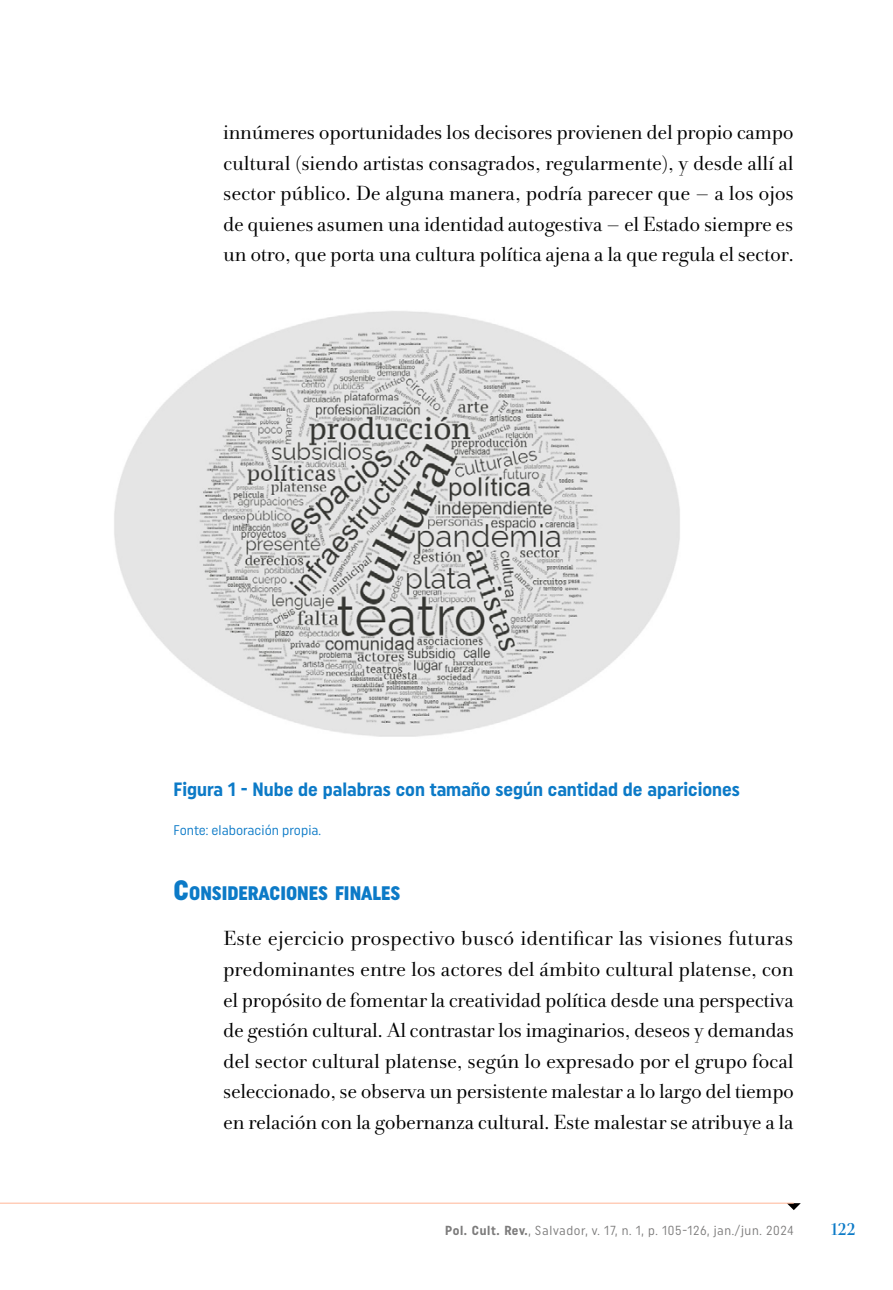
<style>
.page{position:relative;width:893px;height:1290px;background:#fff}
.page>*{position:absolute;margin:0;border:0;box-sizing:border-box;transform-origin:0 0}
.t1{font:21px/30.6px "Andrade Pro";letter-spacing:-.02em;color:#000;text-align:justify}
.t2{font:900 19.6px "Uniform Condensed";color:#0c7ac7}
.t3{font:700 19.25px "Uniform Condensed";color:#0c7ac7}
.t4{font:700 17.5px "Andrade Pro";color:#0c7ac7}
.t5{font:14px "Uniform Condensed";color:#0c7ac7}
.t6{font:13.12px "Uniform Condensed";letter-spacing:.05em;color:#7c7b7b}
.s1{font-size:28px}
.s2{font-weight:700}
</style>
<div class="page">
<svg style="left:787px;top:1203px;width:14px;height:7px"></svg>
<hr style="left:0;top:1203px;width:794px;height:1px;background:#ffb596">
<img style="left:114px;top:311px;width:566px;height:426px">
<p class="t1" style="left:223px;top:117px;width:572px">innúmeres oportunidades los decisores provienen del propio campo cultural (siendo artistas consagrados, regularmente), y desde allí al sector público. De alguna manera, podría parecer que – a los ojos de quienes asumen una identidad autogestiva – el Estado siempre es un otro, que porta una cultura política ajena a la que regula el sector.</p>
<p class="t3" style="left:174px;top:777px;width:568px">Figura 1 - Nube de palabras con tamaño según cantidad de apariciones</p>
<p class="t5" style="left:174px;top:822px;width:149px">Fonte: elaboración propia.</p>
<p class="t2" style="left:174px;top:881px;width:228px"><span class="s1">C</span>ONSIDERACIONES FINALES</p>
<p class="t1" style="left:223px;top:923px;width:572px">Este ejercicio prospectivo buscó identificar las visiones futuras predominantes entre los actores del ámbito cultural platense, con el propósito de fomentar la creatividad política desde una perspectiva de gestión cultural. Al contrastar los imaginarios, deseos y demandas del sector cultural platense, según lo expresado por el grupo focal seleccionado, se observa un persistente malestar a lo largo del tiempo en relación con la gobernanza cultural. Este malestar se atribuye a la</p>
<p class="t6" style="left:445px;top:1223px;width:350px"><span class="s2">Pol. Cult. Rev.</span>, Salvador, v. 17, n. 1, p. 105-126, jan./jun. 2024</p>
<p class="t4" style="left:831px;top:1218px;width:27px">122</p>
</div>
